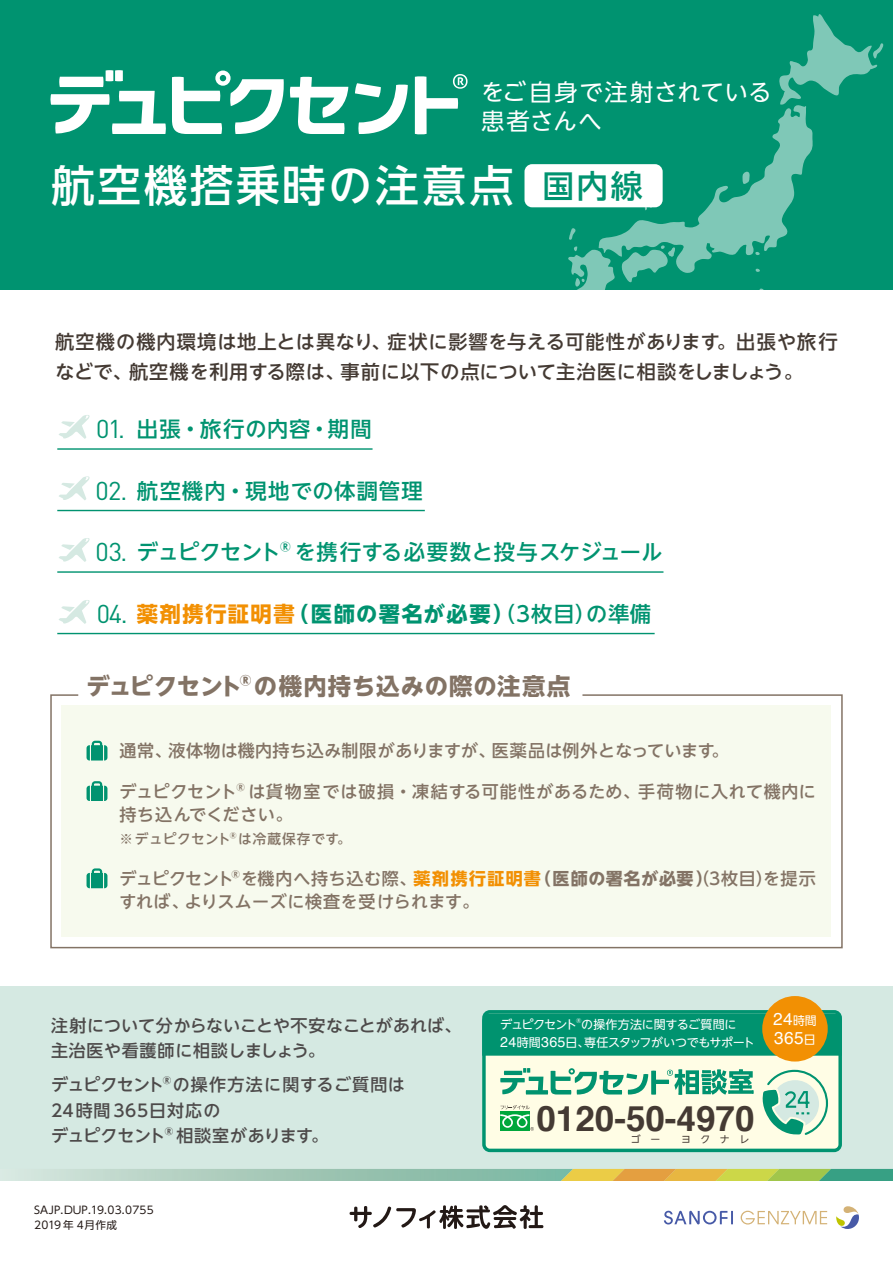
<style>
.page{position:relative;width:893px;height:1263px;background:#fff}
.page>*{position:absolute;margin:0;border:0;box-sizing:border-box;transform-origin:0 0}
.t1{font:500 43.65px "UD Shin Go NT Pro";letter-spacing:.06em;color:#fff}
.t2{font:700 35.1px "Helvetica";color:#443a33}
.t3{font:700 23.4px "UD Shin Go NT Pro";letter-spacing:.04em;color:#837365}
.t4{font:23.4px/29.7px "UD Shin Go NT Pro";letter-spacing:.02em;color:#fff}
.t5{font:500 21.3px "UD Shin Go NT Pro";letter-spacing:.01em;color:#009370}
.t6{font:700 21.3px "UD Shin Go NT Pro";letter-spacing:.06em;color:#009370}
.t7{font:500 21.3px "UD Shin Go NT Pro";letter-spacing:.06em;color:#009370}
.t8{font:500 21.3px "UD Shin Go NT Pro";letter-spacing:.05em;color:#009370}
.t9{font:500 19.2px/29.7px "UD Shin Go NT Pro";letter-spacing:.04em;color:#443a33}
.t10{font:17.25px/18.6px "Helvetica";color:#fff}
.t11{font:500 16.95px/23.4px "UD Shin Go NT Pro";letter-spacing:.025em;color:#837365}
.t12{font:500 16.95px/25.5px "UD Shin Go NT Pro";letter-spacing:.04em;color:#4d4a4a}
.t13{font:500 16.95px/25.5px "UD Shin Go NT Pro";letter-spacing:.02em;color:#4d4a4a}
.t14{font:500 13.65px "UD Shin Go NT Pro";letter-spacing:.06em;color:#837365}
.t15{font:12px "UD Shin Go NT Pro";letter-spacing:-.025em;color:#fff}
.t16{font:10.65px/14.9px "UD Shin Go NT Pro";letter-spacing:.02em;color:#231916}
.t17{font:9.9px "UD Shin Go NT Pro";color:#443a33}
.t18{font:6px "UD Shin Go NT Pro";color:#fff}
.s1{font-size:31.95px;color:#009370}
.s2{font-family:"DIN Pro";font-weight:400;font-size:25.5px}
.s3{color:#f29003}
.s4{font-weight:500}
.s5{font-weight:700;color:#f29003}
.s6{font-weight:700}
.s7{font-family:"Helvetica";font-size:14.25px}
.s8{font-family:"UD Shin Go NT Pro";font-size:11.85px}
</style>
<div class="page">
<div style="left:0;top:0;width:893px;height:289px;background:#009370"></div>
<svg style="left:50px;top:694px;width:793px;height:255px"></svg>
<svg style="left:568px;top:14px;width:315px;height:276px"></svg>
<div style="left:62px;top:706px;width:769px;height:231px;background:#f7faee"></div>
<div style="left:0;top:986px;width:893px;height:195px;background:#d5e9e2"></div>
<svg style="left:350px;top:1205px;width:193px;height:24px"></svg>
<svg style="left:61px;top:1169px;width:490px;height:11px;background:#a1c7b7"></svg>
<svg style="left:551px;top:1169px;width:342px;height:11px;background:#b0b956"></svg>
<svg style="left:482px;top:1010px;width:360px;height:142px;background:#8fceb0"></svg>
<div style="left:762px;top:996px;width:66px;height:65px;background:#f29003;border-radius:50%"></div>
<svg style="left:760px;top:1069px;width:69px;height:68px"></svg>
<svg style="left:664px;top:1211px;width:69px;height:13px"></svg>
<svg style="left:741px;top:1211px;width:86px;height:13px"></svg>
<svg style="left:836px;top:1206px;width:23px;height:23px"></svg>
<div style="left:524px;top:164px;width:139px;height:43px;background:#fff;border-radius:8px"></div>
<hr style="left:57px;top:448px;width:316px;height:2px;background:#009370">
<svg style="left:59px;top:415px;width:31px;height:24px"></svg>
<svg style="left:59px;top:476px;width:31px;height:24px"></svg>
<hr style="left:57px;top:510px;width:368px;height:1px;background:#009370">
<svg style="left:59px;top:538px;width:31px;height:24px"></svg>
<hr style="left:57px;top:571px;width:606px;height:2px;background:#009370">
<svg style="left:59px;top:600px;width:31px;height:24px"></svg>
<hr style="left:57px;top:633px;width:598px;height:1px;background:#009370">
<svg style="left:415px;top:74px;width:53px;height:61px"></svg>
<svg style="left:355px;top:83px;width:53px;height:51px"></svg>
<svg style="left:50px;top:70px;width:116px;height:64px"></svg>
<svg style="left:172px;top:71px;width:176px;height:63px"></svg>
<svg style="left:87px;top:741px;width:20px;height:19px"></svg>
<svg style="left:87px;top:781px;width:20px;height:20px"></svg>
<svg style="left:87px;top:868px;width:20px;height:20px"></svg>
<h3 class="t4" style="left:481px;top:76px;width:292px">をご自身で注射されている患者さんへ</h3>
<h1 class="t1" style="left:51px;top:150px;width:593px">航空機搭乗時の注意点 <span class="s1">国内線</span></h1>
<p class="t9" style="left:55px;top:326px;width:784px">航空機の機内環境は地上とは異なり、症状に影響を与える可能性があります。出張や旅行などで、航空機を利用する際は、事前に以下の点について主治医に相談をしましょう。</p>
<p class="t8" style="left:96px;top:412px;width:277px"><span class="s2">01.</span> 出張・旅行の内容・期間</p>
<p class="t7" style="left:95px;top:473px;width:329px"><span class="s2">02.</span> 航空機内・現地での体調管理</p>
<p class="t5" style="left:95px;top:535px;width:569px"><span class="s2">03.</span> デュピクセント®を携行する必要数と投与スケジュール</p>
<p class="t6" style="left:97px;top:596px;width:556px"><span class="s2">04.</span> <span class="s3">薬剤携行証明書</span>（医師の署名が必要）<span class="s4">（3枚目）の準備</span></p>
<h3 class="t3" style="left:87px;top:667px;width:485px">デュピクセント®の機内持ち込みの際の注意点</h3>
<p class="t11" style="left:119px;top:739px;width:610px">通常、液体物は機内持ち込み制限がありますが、医薬品は例外となっています。</p>
<p class="t11" style="left:119px;top:779px;width:698px">デュピクセント®は貨物室では破損・凍結する可能性があるため、手荷物に入れて機内に持ち込んでください。</p>
<p class="t14" style="left:119px;top:828px;width:233px">※デュピクセント®は冷蔵保存です。</p>
<p class="t11" style="left:119px;top:866px;width:698px">デュピクセント®を機内へ持ち込む際、<span class="s5">薬剤携行証明書</span><span class="s6">（医師の署名が必要</span>（<span class="s6">）</span>3枚目）を提示すれば、よりスムーズに検査を受けられます。</p>
<p class="t13" style="left:51px;top:1012px;width:412px">注射について分からないことや不安なことがあれば、主治医や看護師に相談しましょう。</p>
<p class="t12" style="left:51px;top:1071px;width:355px">デュピクセント®の操作方法に関するご質問は<br>24時間 365日対応の<br>デュピクセント®相談室があります。</p>
<p class="t16" style="left:34px;top:1202px;width:121px">SAJP.DUP.19.03.0755<br>2019 年 4月作成</p>
<p class="t18" style="left:576px;top:1016px;width:7px">®</p>
<p class="t15" style="left:500px;top:1032px;width:256px"><span class="s7">24</span>時間<span class="s7">365</span>日、専任スタッフがいつでもサポート</p>
<p class="t15" style="left:500px;top:1015px;width:238px">デュピクセントの操作方法に関するご質問に</p>
<p class="t10" style="left:773px;top:1010px;width:45px">24<span class="s8">時間<br></span>365<span class="s8">日</span></p>
<h2 class="t2" style="left:536px;top:1090px;width:220px">0120-50-4970</h2>
<p class="t17" style="left:631px;top:1131px;width:31px">ゴ ー</p>
<p class="t17" style="left:681px;top:1131px;width:70px">ヨクナレ</p>
</div>
